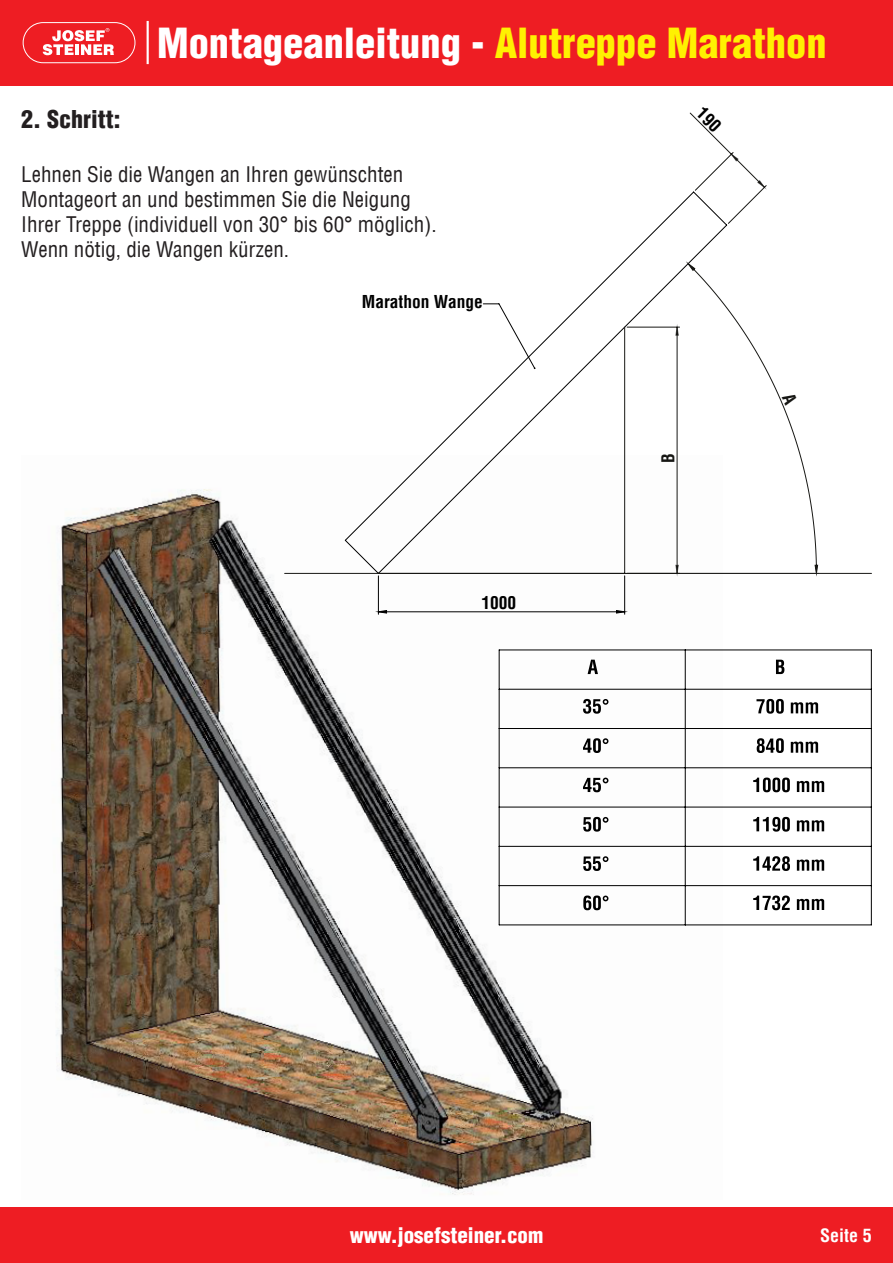
<style>
.page{position:relative;width:893px;height:1263px;background:#fff}
.page>*{position:absolute;margin:0;border:0;box-sizing:border-box;transform-origin:0 0}
.t1{font:900 condensed 40.5px "Helvetica Com";color:#fff}
.t2{font:900 condensed 24px "Helvetica Com";color:#231f20}
.t3{font:condensed 21px/25.2px "Helvetica Com";color:#231f20}
.t4{font:900 condensed 21px "Helvetica Com";color:#fff}
.t5{font:700 condensed 18px "Helvetica Com";color:#fff}
.t6{font:700 condensed 17.4px "Helvetica Com";color:#000}
.t7{font:700 condensed 17.4px "Helvetica Com";color:#171714}
.s1{color:#fff101}
</style>
<div class="page">
<div style="left:0;top:1208px;width:893px;height:55px;background:#ee1d23"></div>
<div style="left:0;top:0;width:893px;height:85px;background:#ee1d23"></div>
<div style="left:23px;top:22px;width:112px;height:41px;border:1px solid #fff;border-radius:20px"></div>
<svg style="left:43px;top:28px;width:71px;height:27px"></svg>
<hr style="left:147px;top:21px;width:2px;height:43px;background:#fff">
<img style="left:55px;top:489px;width:668px;height:706px">
<svg style="left:378px;top:574px;width:247px;height:41px"></svg>
<svg style="left:284px;top:112px;width:588px;height:462px"></svg>
<svg style="left:378px;top:610px;width:247px;height:3px"></svg>
<svg style="left:588px;top:660px;width:10px;height:14px"></svg>
<svg style="left:776px;top:660px;width:8px;height:14px"></svg>
<svg style="left:583px;top:699px;width:25px;height:15px"></svg>
<svg style="left:756px;top:699px;width:28px;height:15px"></svg>
<svg style="left:791px;top:702px;width:27px;height:11px"></svg>
<svg style="left:583px;top:738px;width:25px;height:15px"></svg>
<svg style="left:757px;top:738px;width:27px;height:15px"></svg>
<svg style="left:791px;top:741px;width:27px;height:12px"></svg>
<svg style="left:583px;top:778px;width:25px;height:14px"></svg>
<svg style="left:753px;top:777px;width:37px;height:15px"></svg>
<svg style="left:797px;top:781px;width:27px;height:11px"></svg>
<svg style="left:583px;top:817px;width:25px;height:15px"></svg>
<svg style="left:753px;top:817px;width:37px;height:15px"></svg>
<svg style="left:797px;top:820px;width:27px;height:11px"></svg>
<svg style="left:583px;top:856px;width:25px;height:15px"></svg>
<svg style="left:753px;top:856px;width:37px;height:15px"></svg>
<svg style="left:797px;top:859px;width:27px;height:12px"></svg>
<svg style="left:583px;top:895px;width:25px;height:15px"></svg>
<svg style="left:753px;top:895px;width:37px;height:15px"></svg>
<svg style="left:797px;top:899px;width:27px;height:11px"></svg>
<hr style="left:685px;top:924px;width:186px;height:1px;background:#000">
<hr style="left:499px;top:924px;width:186px;height:1px;background:#000">
<hr style="left:685px;top:885px;width:186px;height:1px;background:#000">
<hr style="left:499px;top:885px;width:186px;height:1px;background:#000">
<hr style="left:685px;top:846px;width:186px;height:1px;background:#000">
<hr style="left:499px;top:846px;width:186px;height:1px;background:#000">
<hr style="left:685px;top:807px;width:186px;height:1px;background:#000">
<hr style="left:499px;top:807px;width:186px;height:1px;background:#000">
<hr style="left:685px;top:767px;width:186px;height:1px;background:#000">
<hr style="left:499px;top:767px;width:186px;height:1px;background:#000">
<hr style="left:685px;top:728px;width:186px;height:1px;background:#000">
<hr style="left:499px;top:728px;width:186px;height:1px;background:#000">
<hr style="left:685px;top:689px;width:186px;height:1px;background:#000">
<hr style="left:685px;top:649px;width:186px;height:1px;background:#000">
<hr style="left:499px;top:689px;width:186px;height:1px;background:#000">
<hr style="left:499px;top:649px;width:186px;height:1px;background:#000">
<hr style="left:871px;top:886px;width:1px;height:39px;background:#000">
<hr style="left:871px;top:846px;width:1px;height:40px;background:#000">
<hr style="left:871px;top:807px;width:1px;height:39px;background:#000">
<hr style="left:871px;top:768px;width:1px;height:39px;background:#000">
<hr style="left:871px;top:728px;width:1px;height:40px;background:#000">
<hr style="left:871px;top:689px;width:1px;height:39px;background:#000">
<hr style="left:871px;top:650px;width:1px;height:39px;background:#000">
<hr style="left:685px;top:886px;width:1px;height:39px;background:#000">
<hr style="left:499px;top:886px;width:1px;height:39px;background:#000">
<hr style="left:685px;top:846px;width:1px;height:40px;background:#000">
<hr style="left:499px;top:846px;width:1px;height:40px;background:#000">
<hr style="left:685px;top:807px;width:1px;height:39px;background:#000">
<hr style="left:499px;top:807px;width:1px;height:39px;background:#000">
<hr style="left:685px;top:768px;width:1px;height:39px;background:#000">
<hr style="left:499px;top:768px;width:1px;height:39px;background:#000">
<hr style="left:685px;top:728px;width:1px;height:40px;background:#000">
<hr style="left:499px;top:728px;width:1px;height:40px;background:#000">
<hr style="left:685px;top:689px;width:1px;height:39px;background:#000">
<hr style="left:499px;top:689px;width:1px;height:39px;background:#000">
<hr style="left:685px;top:650px;width:1px;height:39px;background:#000">
<hr style="left:499px;top:650px;width:1px;height:39px;background:#000">
<svg style="left:696px;top:112px;width:26px;height:20px"></svg>
<svg style="left:675px;top:154px;width:143px;height:420px"></svg>
<h1 class="t1" style="left:157px;top:18px;width:671px">Montageanleitung - <span class="s1">Alutreppe Marathon</span></h1>
<p class="t2" style="left:21px;top:104px;width:101px">2. Schritt:</p>
<p class="t3" style="left:21px;top:161px;width:417px">Lehnen Sie die Wangen an Ihren gewünschten Montageort an und bestimmen Sie die Neigung Ihrer Treppe (individuell von 30° bis 60° möglich).<br>Wenn nötig, die Wangen kürzen.</p>
<p class="t6" style="left:362px;top:290px;width:123px">Marathon Wange</p>
<p class="t6" style="left:481px;top:591px;width:36px">1000</p>
<p class="t7" style="left:657px;top:463px;width:11px;rotate:-90deg">B</p>
<p class="t4" style="left:350px;top:1222px;width:195px">www.josefsteiner.com</p>
<p class="t5" style="left:820px;top:1223px;width:53px">Seite 5</p>
</div>
